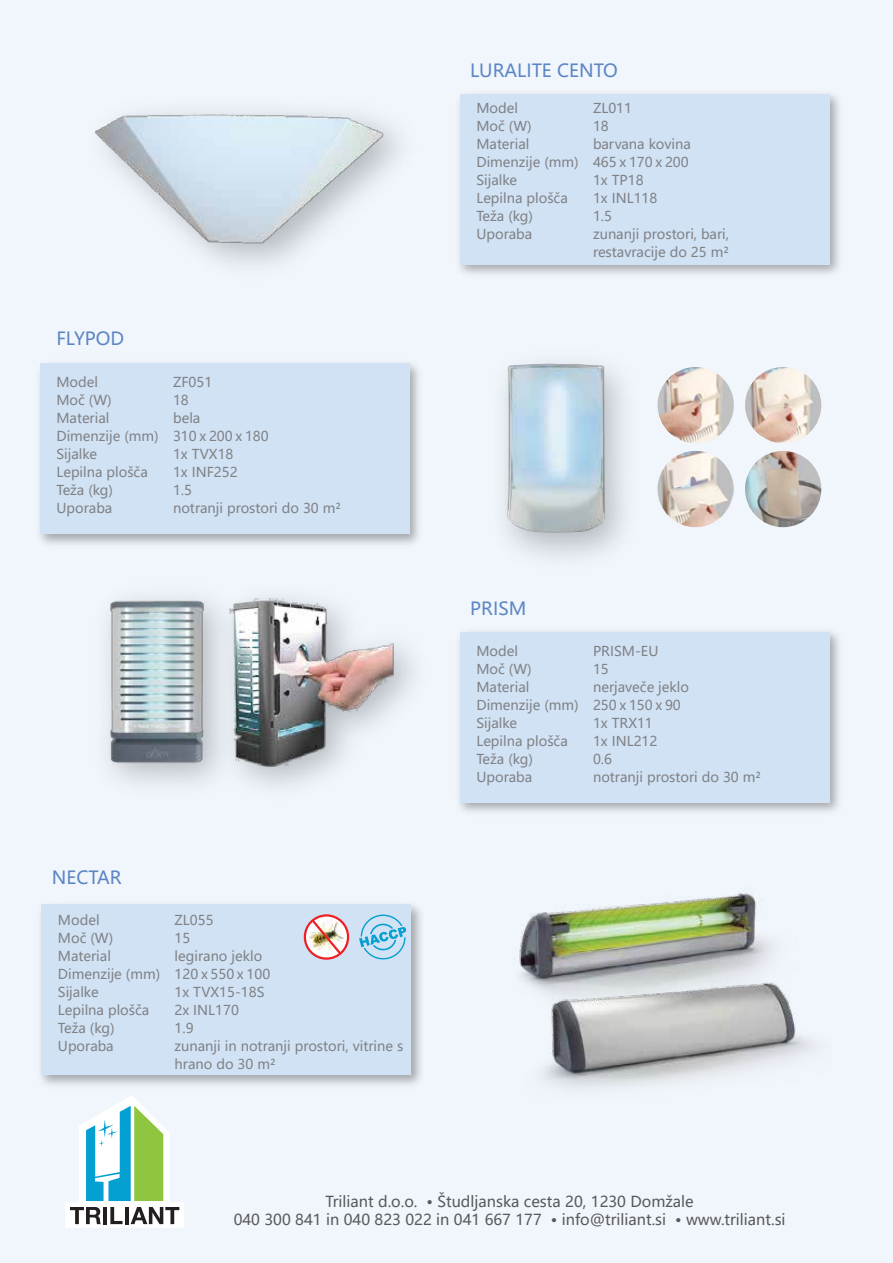
<style>
.page{position:relative;width:893px;height:1263px;background:#f1f6fc}
.page>*{position:absolute;margin:0;border:0;box-sizing:border-box;transform-origin:0 0}
.t1{font:18px "Microsoft Ya Hei UI";color:#5c85c4}
.t2{font:15px/18px "Microsoft Ya Hei UI";color:#58595b;text-align:center}
.t3{font:13.5px/18px "Microsoft Ya Hei UI";color:#808285}
</style>
<div class="page">
<svg style="left:65px;top:1096px;width:119px;height:132px"></svg>
<div style="left:460px;top:632px;width:370px;height:170px;background:#d1e2f5"></div>
<img style="left:251px;top:597px;width:162px;height:186px">
<img style="left:116px;top:601px;width:135px;height:183px">
<img style="left:107px;top:598px;width:142px;height:175px">
<img style="left:40px;top:904px;width:381px;height:181px">
<div style="left:42px;top:905px;width:369px;height:170px;background:#d1e2f5"></div>
<svg style="left:359px;top:914px;width:47px;height:45px"></svg>
<svg style="left:305px;top:915px;width:43px;height:43px"></svg>
<div style="left:304px;top:914px;width:45px;height:46px;border:2px solid #ed2024;border-radius:50%"></div>
<img style="left:307px;top:921px;width:38px;height:31px">
<svg style="left:309px;top:917px;width:34px;height:39px"></svg>
<div style="left:460px;top:94px;width:370px;height:170px;background:#d1e2f5"></div>
<img style="left:94px;top:113px;width:293px;height:132px">
<div style="left:40px;top:364px;width:370px;height:170px;background:#d1e2f5"></div>
<img style="left:504px;top:363px;width:122px;height:194px">
<img style="left:745px;top:367px;width:76px;height:76px;border-radius:38px">
<img style="left:657px;top:451px;width:77px;height:76px;border-radius:38px">
<img style="left:745px;top:451px;width:76px;height:76px;border-radius:38px">
<img style="left:657px;top:367px;width:77px;height:76px;border-radius:38px">
<img style="left:525px;top:893px;width:232px;height:35px">
<img style="left:519px;top:928px;width:296px;height:160px">
<h1 class="t1" style="left:56px;top:327px;width:69px">FLYPOD</h1>
<p class="t3" style="left:56px;top:373px;width:104px">Model<br>Moč (W)<br>Material<br>Dimenzije (mm)<br>Sijalke<br>Lepilna plošča<br>Teža (kg)<br>Uporaba</p>
<p class="t3" style="left:173px;top:373px;width:169px">ZF051<br>18<br>bela<br>310 x 200 x 180<br>1x TVX18<br>1x INF252<br>1.5<br>notranji prostori do 30 m²</p>
<h1 class="t1" style="left:52px;top:865px;width:71px">NECTAR</h1>
<p class="t3" style="left:58px;top:911px;width:104px">Model<br>Moč (W)<br>Material<br>Dimenzije (mm)<br>Sijalke<br>Lepilna plošča<br>Teža (kg)<br>Uporaba</p>
<p class="t3" style="left:175px;top:911px;width:230px">ZL055<br>15<br>legirano jeklo<br>120 x 550 x 100<br>1x TVX15-18S<br>2x INL170<br>1.9<br>zunanji in notranji prostori, vitrine s hrano do 30 m²</p>
<h1 class="t1" style="left:470px;top:58px;width:149px">LURALITE CENTO</h1>
<p class="t3" style="left:476px;top:99px;width:104px">Model<br>Moč (W)<br>Material<br>Dimenzije (mm)<br>Sijalke<br>Lepilna plošča<br>Teža (kg)<br>Uporaba</p>
<p class="t3" style="left:593px;top:99px;width:138px">ZL011<br>18<br>barvana kovina<br>465 x 170 x 200<br>1x TP18<br>1x INL118<br>1.5<br>zunanji prostori, bari, restavracije do 25 m²</p>
<h1 class="t1" style="left:470px;top:596px;width:58px">PRISM</h1>
<p class="t3" style="left:476px;top:642px;width:104px">Model<br>Moč (W)<br>Material<br>Dimenzije (mm)<br>Sijalke<br>Lepilna plošča<br>Teža (kg)<br>Uporaba</p>
<p class="t3" style="left:593px;top:642px;width:169px">PRISM-EU<br>15<br>nerjaveče jeklo<br>250 x 150 x 90<br>1x TRX11<br>1x INL212<br>0.6<br>notranji prostori do 30 m²</p>
<p class="t2" style="left:234px;top:1192px;width:553px">Triliant d.o.o. • Študljanska cesta 20, 1230 Domžale<br>040 300 841 in 040 823 022 in 041 667 177 • info@triliant.si • www.triliant.si</p>
</div>
